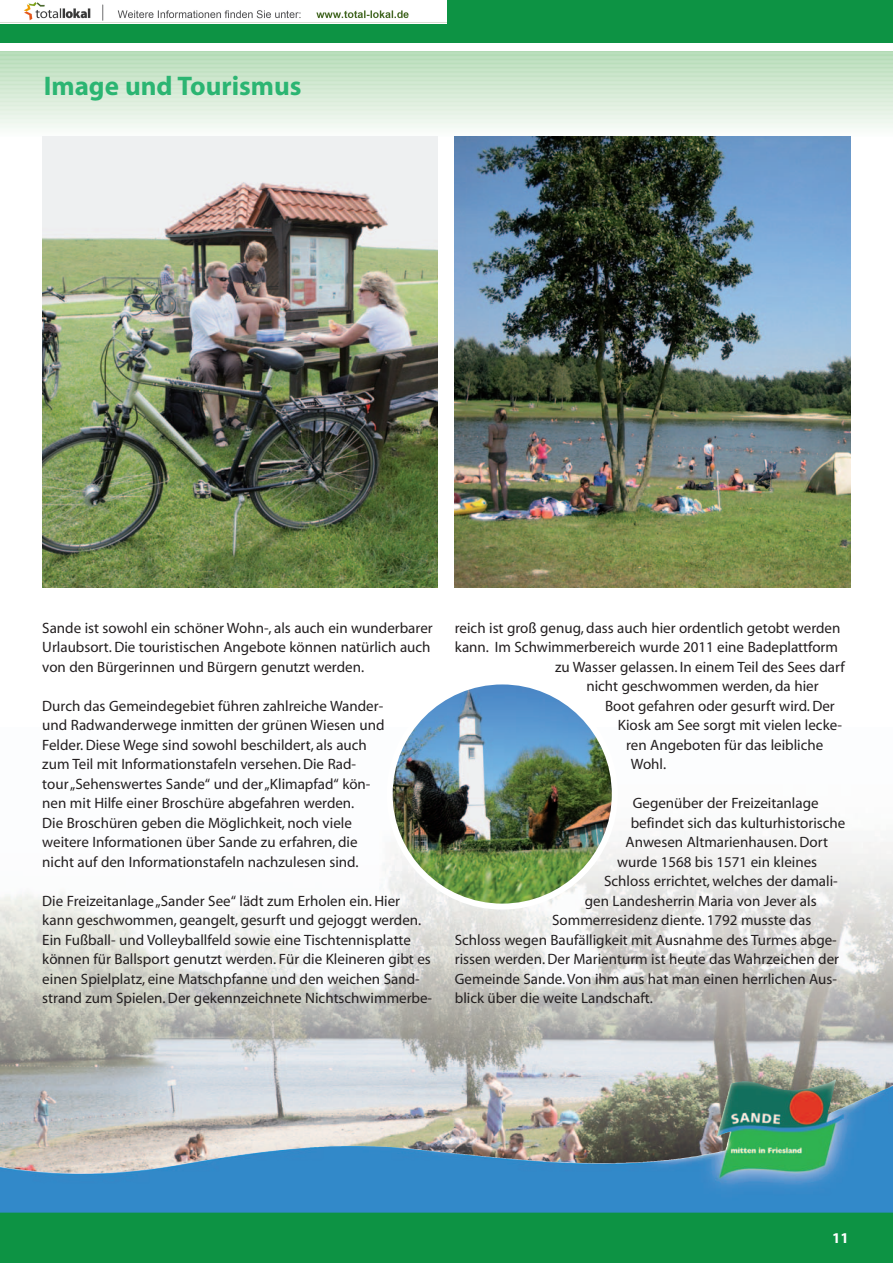
<style>
.page{position:relative;width:893px;height:1263px;background:#fff}
.page>*{position:absolute;margin:0;border:0;box-sizing:border-box;transform-origin:0 0}
.t1{font:700 27px "Myriad";color:#2bb572}
.t2{font:15px/19.5px "Myriad";color:#231f20}
.t3{font:700 15px "Myriad";color:#fff}
</style>
<div class="page">
<img style="left:0;top:836px;width:893px;height:243px">
<hr style="left:0;top:52px;width:893px;height:3px;background:#abd8ad">
<hr style="left:0;top:55px;width:893px;height:3px;background:#aed9b0">
<hr style="left:0;top:58px;width:893px;height:3px;background:#b1dab3">
<hr style="left:0;top:61px;width:893px;height:3px;background:#b4dbb5">
<hr style="left:0;top:64px;width:893px;height:3px;background:#b7ddb8">
<hr style="left:0;top:67px;width:893px;height:3px;background:#badeba">
<hr style="left:0;top:70px;width:893px;height:3px;background:#bcdfbd">
<hr style="left:0;top:73px;width:893px;height:3px;background:#bfe0c0">
<hr style="left:0;top:76px;width:893px;height:3px;background:#c2e2c2">
<hr style="left:0;top:79px;width:893px;height:3px;background:#c5e3c5">
<hr style="left:0;top:82px;width:893px;height:3px;background:#c8e4c8">
<hr style="left:0;top:85px;width:893px;height:3px;background:#cae5cb">
<hr style="left:0;top:88px;width:893px;height:3px;background:#cee7ce">
<hr style="left:0;top:91px;width:893px;height:3px;background:#d1e8d0">
<hr style="left:0;top:94px;width:893px;height:3px;background:#d3e9d3">
<hr style="left:0;top:97px;width:893px;height:3px;background:#d5ead5">
<hr style="left:0;top:100px;width:893px;height:3px;background:#d9ecd8">
<hr style="left:0;top:103px;width:893px;height:3px;background:#dceddb">
<hr style="left:0;top:106px;width:893px;height:3px;background:#dfefdd">
<hr style="left:0;top:109px;width:893px;height:3px;background:#e2f0e0">
<hr style="left:0;top:112px;width:893px;height:3px;background:#e5f2e4">
<hr style="left:0;top:115px;width:893px;height:3px;background:#e8f4e7">
<hr style="left:0;top:118px;width:893px;height:3px;background:#eaf5ea">
<hr style="left:0;top:121px;width:893px;height:3px;background:#edf7ee">
<hr style="left:0;top:123px;width:893px;height:3px;background:#f1f8f0">
<hr style="left:0;top:126px;width:893px;height:3px;background:#f2f9f3">
<hr style="left:0;top:128px;width:893px;height:3px;background:#f6fbf6">
<hr style="left:0;top:131px;width:893px;height:3px;background:#f8fcf8">
<hr style="left:0;top:134px;width:893px;height:3px;background:#fbfdfc">
<div style="left:0;top:1px;width:893px;height:42px;background:#0d9344"></div>
<div style="left:0;top:1212px;width:893px;height:51px;background:#0d9344"></div>
<img style="left:0;top:1079px;width:893px;height:133px">
<img style="left:42px;top:137px;width:396px;height:450px">
<img style="left:455px;top:137px;width:395px;height:450px">
<img style="left:387px;top:684px;width:231px;height:225px">
<img style="left:0;top:1px;width:446px;height:23px">
<h1 class="t1" style="left:44px;top:76px;width:259px">Image und Tourismus</h1>
<p class="t2" style="left:42px;top:619px;width:392px">Sande ist sowohl ein schöner Wohn-, als auch ein wunderbarer<br>Urlaubsort. Die touristischen Angebote können natürlich auch von den Bürgerinnen und Bürgern genutzt werden.</p>
<p class="t2" style="left:42px;top:697px;width:344px">Durch das Gemeindegebiet führen zahlreiche Wander&shy;und Radwanderwege inmitten der grünen Wiesen und Felder. Diese Wege sind sowohl beschildert, als auch zum Teil mit Informationstafeln versehen. Die Rad&shy;tour „Sehenswertes Sande“ und der „Klimapfad“ kön&shy;nen mit Hilfe einer Broschüre abgefahren werden.<br>Die Broschüren geben die Möglichkeit, noch viele weitere Informationen über Sande zu erfahren, die nicht auf den Informationstafeln nachzulesen sind.</p>
<p class="t2" style="left:42px;top:892px;width:391px">Die Freizeitanlage „Sander See“ lädt zum Erholen ein. Hier kann geschwommen, geangelt, gesurft und gejoggt werden.<br>Ein Fußball- und Volleyballfeld sowie eine Tischtennisplatte können für Ballsport genutzt werden. Für die Kleineren gibt es einen Spielplatz, eine Matschpfanne und den weichen Sand&shy;strand zum Spielen. Der gekennzeichnete Nichtschwimmerbe-</p>
<p class="t2" style="left:455px;top:619px;width:387px">reich ist groß genug, dass auch hier ordentlich getobt werden</p>
<p class="t2" style="left:455px;top:639px;width:385px">kann. Im Schwimmerbereich wurde 2011 eine Badeplattform</p>
<p class="t2" style="left:555px;top:658px;width:291px">zu Wasser gelassen. In einem Teil des Sees darf</p>
<p class="t2" style="left:586px;top:678px;width:234px">nicht geschwommen werden, da hier</p>
<p class="t2" style="left:605px;top:697px;width:231px">Boot gefahren oder gesurft wird. Der</p>
<p class="t2" style="left:618px;top:717px;width:226px">Kiosk am See sorgt mit vielen lecke-</p>
<p class="t2" style="left:626px;top:736px;width:199px">ren Angeboten für das leibliche</p>
<p class="t2" style="left:631px;top:756px;width:37px">Wohl.</p>
<p class="t2" style="left:633px;top:795px;width:187px">Gegenüber der Freizeitanlage</p>
<p class="t2" style="left:631px;top:814px;width:216px">befindet sich das kulturhistorische</p>
<p class="t2" style="left:626px;top:834px;width:204px">Anwesen Altmarienhausen. Dort</p>
<p class="t2" style="left:617px;top:853px;width:202px">wurde 1568 bis 1571 ein kleines</p>
<p class="t2" style="left:604px;top:873px;width:235px">Schloss errichtet, welches der damali-</p>
<p class="t2" style="left:585px;top:892px;width:233px">gen Landesherrin Maria von Jever als</p>
<p class="t2" style="left:552px;top:912px;width:261px">Sommerresidenz diente. 1792 musste das</p>
<p class="t2" style="left:455px;top:931px;width:384px">Schloss wegen Baufälligkeit mit Ausnahme des Turmes abge-</p>
<p class="t2" style="left:455px;top:951px;width:386px">rissen werden. Der Marienturm ist heute das Wahrzeichen der</p>
<p class="t2" style="left:455px;top:970px;width:384px">Gemeinde Sande. Von ihm aus hat man einen herrlichen Aus-</p>
<p class="t2" style="left:455px;top:990px;width:200px">blick über die weite Landschaft.</p>
<p class="t3" style="left:832px;top:1232px;width:18px">11</p>
</div>
